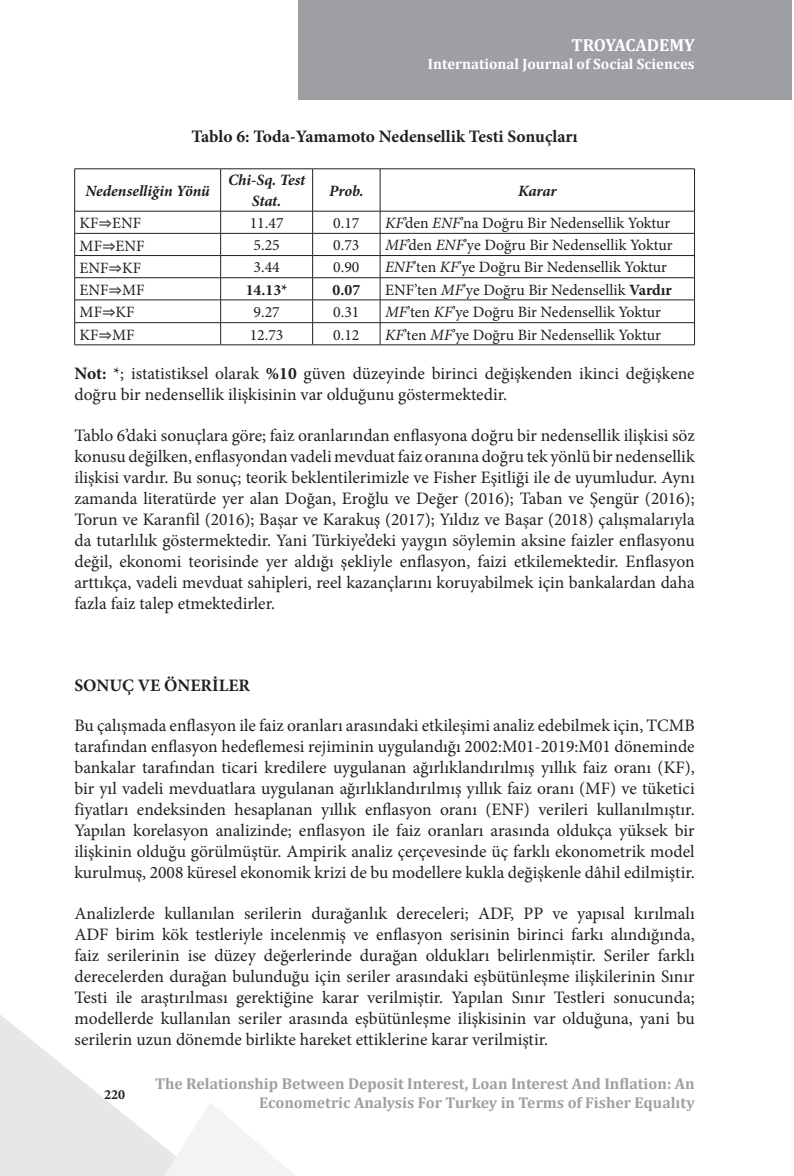
<style>
.page{position:relative;width:794px;height:1176px;background:#fff}
.page>*{position:absolute;margin:0;border:0;box-sizing:border-box;transform-origin:0 0}
.t1{font:17.5px/21px "Minion Pro";color:#231f20;text-align:justify}
.t2{font:700 17.5px "Minion Pro";color:#231f20}
.t3{font:700 17.5px "Cambria";color:#fff}
.t4{font:15.75px "Minion Pro";color:#201d1e}
.t5{font:700 15.75px/18.9px "Cambria";color:#9d9fa2;text-align:right}
.t6{font:italic 700 15.75px/21px "Minion Pro";letter-spacing:-.005em;color:#201d1e;text-align:center}
.t7{font:15.75px "Minion Pro";color:#231f20}
.t8{font:700 15.75px "Minion Pro";color:#201d1e}
.t9{font:700 14.88px "Cambria";color:#fff}
.t10{font:700 14px "Minion Pro";color:#231f20}
.s1{font-family:"Cambria"}
.s2{font-style:italic}
.s3{font-weight:700}
</style>
<div class="page">
<svg style="left:0;top:1015px;width:155px;height:161px;fill:#e6e7e9"></svg>
<svg style="left:155px;top:1103px;width:140px;height:73px"></svg>
<div style="left:298px;top:0;width:493px;height:99px;background:#9d9fa2"></div>
<hr style="left:74px;top:168px;width:147px;height:1px;background:#231f20">
<hr style="left:74px;top:169px;width:1px;height:42px;background:#231f20">
<hr style="left:221px;top:168px;width:92px;height:1px;background:#231f20">
<hr style="left:220px;top:169px;width:1px;height:42px;background:#231f20">
<hr style="left:313px;top:168px;width:67px;height:1px;background:#231f20">
<hr style="left:312px;top:169px;width:1px;height:42px;background:#231f20">
<hr style="left:380px;top:168px;width:314px;height:1px;background:#231f20">
<hr style="left:380px;top:169px;width:1px;height:42px;background:#231f20">
<hr style="left:694px;top:169px;width:1px;height:42px;background:#231f20">
<hr style="left:74px;top:211px;width:147px;height:1px;background:#231f20">
<hr style="left:221px;top:211px;width:92px;height:1px;background:#231f20">
<hr style="left:313px;top:211px;width:67px;height:1px;background:#231f20">
<hr style="left:380px;top:211px;width:314px;height:1px;background:#231f20">
<hr style="left:74px;top:233px;width:147px;height:1px;background:#231f20">
<hr style="left:221px;top:233px;width:92px;height:1px;background:#231f20">
<hr style="left:313px;top:233px;width:67px;height:1px;background:#231f20">
<hr style="left:380px;top:233px;width:314px;height:1px;background:#231f20">
<hr style="left:74px;top:255px;width:147px;height:1px;background:#231f20">
<hr style="left:221px;top:255px;width:92px;height:1px;background:#231f20">
<hr style="left:313px;top:255px;width:67px;height:1px;background:#231f20">
<hr style="left:380px;top:255px;width:314px;height:1px;background:#231f20">
<hr style="left:74px;top:277px;width:147px;height:1px;background:#231f20">
<hr style="left:221px;top:277px;width:92px;height:1px;background:#231f20">
<hr style="left:313px;top:277px;width:67px;height:1px;background:#231f20">
<hr style="left:380px;top:277px;width:314px;height:1px;background:#231f20">
<hr style="left:74px;top:300px;width:147px;height:1px;background:#231f20">
<hr style="left:221px;top:300px;width:92px;height:1px;background:#231f20">
<hr style="left:313px;top:300px;width:67px;height:1px;background:#231f20">
<hr style="left:380px;top:300px;width:314px;height:1px;background:#231f20">
<hr style="left:74px;top:322px;width:147px;height:1px;background:#231f20">
<svg style="left:74px;top:211px;width:1px;height:133px"></svg>
<hr style="left:221px;top:322px;width:92px;height:1px;background:#231f20">
<svg style="left:220px;top:211px;width:1px;height:133px"></svg>
<hr style="left:313px;top:322px;width:67px;height:1px;background:#231f20">
<svg style="left:312px;top:211px;width:1px;height:133px"></svg>
<hr style="left:380px;top:322px;width:314px;height:1px;background:#231f20">
<svg style="left:380px;top:211px;width:1px;height:133px"></svg>
<svg style="left:694px;top:211px;width:1px;height:134px"></svg>
<hr style="left:74px;top:344px;width:147px;height:1px;background:#231f20">
<hr style="left:221px;top:344px;width:92px;height:1px;background:#231f20">
<hr style="left:313px;top:344px;width:67px;height:1px;background:#231f20">
<hr style="left:380px;top:344px;width:314px;height:1px;background:#231f20">
<p class="t3" style="left:571px;top:32px;width:125px">TROYACADEMY</p>
<p class="t9" style="left:428px;top:53px;width:268px">International Journal of Social Sciences</p>
<p class="t2" style="left:191px;top:124px;width:388px">Tablo 6: Toda-Yamamoto Nedensellik Testi Sonuçları</p>
<p class="t6" style="left:85px;top:180px;width:126px">Nedenselliğin Yönü</p>
<p class="t6" style="left:228px;top:169px;width:79px">Chi-Sq. Test<br>Stat.</p>
<p class="t6" style="left:329px;top:180px;width:36px">Prob.</p>
<p class="t6" style="left:518px;top:180px;width:40px">Karar</p>
<p class="t7" style="left:80px;top:213px;width:63px">KF<span class="s1">⇒</span>ENF</p>
<p class="t4" style="left:250px;top:212px;width:35px">11.47</p>
<p class="t4" style="left:333px;top:212px;width:28px">0.17</p>
<p class="t4" style="left:385px;top:212px;width:287px"><span class="s2">KF</span>’den <span class="s2">ENF</span>’na Doğru Bir Nedensellik Yoktur</p>
<p class="t7" style="left:80px;top:235px;width:66px">MF<span class="s1">⇒</span>ENF</p>
<p class="t4" style="left:253px;top:235px;width:28px">5.25</p>
<p class="t4" style="left:333px;top:235px;width:28px">0.73</p>
<p class="t4" style="left:385px;top:235px;width:289px"><span class="s2">MF</span>’den <span class="s2">ENF</span>’ye Doğru Bir Nedensellik Yoktur</p>
<p class="t7" style="left:80px;top:257px;width:63px">ENF<span class="s1">⇒</span>KF</p>
<p class="t4" style="left:253px;top:257px;width:28px">3.44</p>
<p class="t4" style="left:333px;top:257px;width:28px">0.90</p>
<p class="t4" style="left:385px;top:257px;width:283px"><span class="s2">ENF</span>’ten <span class="s2">KF</span>’ye Doğru Bir Nedensellik Yoktur</p>
<p class="t7" style="left:80px;top:279px;width:66px">ENF<span class="s1">⇒</span>MF</p>
<p class="t8" style="left:246px;top:278px;width:43px">14.13*</p>
<p class="t8" style="left:332px;top:278px;width:29px">0.07</p>
<p class="t4" style="left:385px;top:279px;width:288px">ENF’ten <span class="s2">MF</span>’ye Doğru Bir Nedensellik <span class="s3">Vardır</span></p>
<p class="t7" style="left:80px;top:302px;width:56px">MF<span class="s1">⇒</span>KF</p>
<p class="t4" style="left:253px;top:301px;width:28px">9.27</p>
<p class="t4" style="left:333px;top:301px;width:28px">0.31</p>
<p class="t4" style="left:385px;top:301px;width:277px"><span class="s2">MF</span>’ten <span class="s2">KF</span>’ye Doğru Bir Nedensellik Yoktur</p>
<p class="t7" style="left:80px;top:324px;width:56px">KF<span class="s1">⇒</span>MF</p>
<p class="t4" style="left:250px;top:324px;width:35px">12.73</p>
<p class="t4" style="left:333px;top:324px;width:28px">0.12</p>
<p class="t4" style="left:385px;top:324px;width:277px"><span class="s2">KF</span>’ten <span class="s2">MF</span>’ye Doğru Bir Nedensellik Yoktur</p>
<p class="t1" style="left:74px;top:363px;width:622px"><span class="s3">Not:</span> *; istatistiksel olarak <span class="s3">%10</span> güven düzeyinde birinci değişkenden ikinci değişkene doğru bir nedensellik ilişkisinin var olduğunu göstermektedir.</p>
<p class="t1" style="left:74px;top:425px;width:622px">Tablo 6’daki sonuçlara göre; faiz oranlarından enflasyona doğru bir nedensellik ilişkisi söz konusu değilken, enflasyondan vadeli mevduat faiz oranına doğru tek yönlü bir nedensellik ilişkisi vardır. Bu sonuç; teorik beklentilerimizle ve Fisher Eşitliği ile de uyumludur. Aynı zamanda literatürde yer alan Doğan, Eroğlu ve Değer (2016); Taban ve Şengür (2016); Torun ve Karanfil (2016); Başar ve Karakuş (2017); Yıldız ve Başar (2018) çalışmalarıyla da tutarlılık göstermektedir. Yani Türkiye’deki yaygın söylemin aksine faizler enflasyonu değil, ekonomi teorisinde yer aldığı şekliyle enflasyon, faizi etkilemektedir. Enflasyon arttıkça, vadeli mevduat sahipleri, reel kazançlarını koruyabilmek için bankalardan daha fazla faiz talep etmektedirler.</p>
<p class="t2" style="left:74px;top:672px;width:177px">SONUÇ VE ÖNERİLER</p>
<p class="t1" style="left:74px;top:715px;width:622px">Bu çalışmada enflasyon ile faiz oranları arasındaki etkileşimi analiz edebilmek için, TCMB tarafından enflasyon hedeflemesi rejiminin uygulandığı 2002:M01-2019:M01 döneminde bankalar tarafından ticari kredilere uygulanan ağırlıklandırılmış yıllık faiz oranı (KF), bir yıl vadeli mevduatlara uygulanan ağırlıklandırılmış yıllık faiz oranı (MF) ve tüketici fiyatları endeksinden hesaplanan yıllık enflasyon oranı (ENF) verileri kullanılmıştır.<br>Yapılan korelasyon analizinde; enflasyon ile faiz oranları arasında oldukça yüksek bir ilişkinin olduğu görülmüştür. Ampirik analiz çerçevesinde üç farklı ekonometrik model kurulmuş, 2008 küresel ekonomik krizi de bu modellere kukla değişkenle dâhil edilmiştir.</p>
<p class="t1" style="left:74px;top:903px;width:622px">Analizlerde kullanılan serilerin durağanlık dereceleri; ADF, PP ve yapısal kırılmalı ADF birim kök testleriyle incelenmiş ve enflasyon serisinin birinci farkı alındığında, faiz serilerinin ise düzey değerlerinde durağan oldukları belirlenmiştir. Seriler farklı derecelerden durağan bulunduğu için seriler arasındaki eşbütünleşme ilişkilerinin Sınır Testi ile araştırılması gerektiğine karar verilmiştir. Yapılan Sınır Testleri sonucunda; modellerde kullanılan seriler arasında eşbütünleşme ilişkisinin var olduğuna, yani bu serilerin uzun dönemde birlikte hareket ettiklerine karar verilmiştir.</p>
<p class="t5" style="left:155px;top:1073px;width:541px">The Relationship Between Deposit Interest, Loan Interest And Inflation: An<br>Econometric Analysis For Turkey in Terms of Fisher Equalıty</p>
<p class="t10" style="left:104px;top:1085px;width:22px">220</p>
</div>
